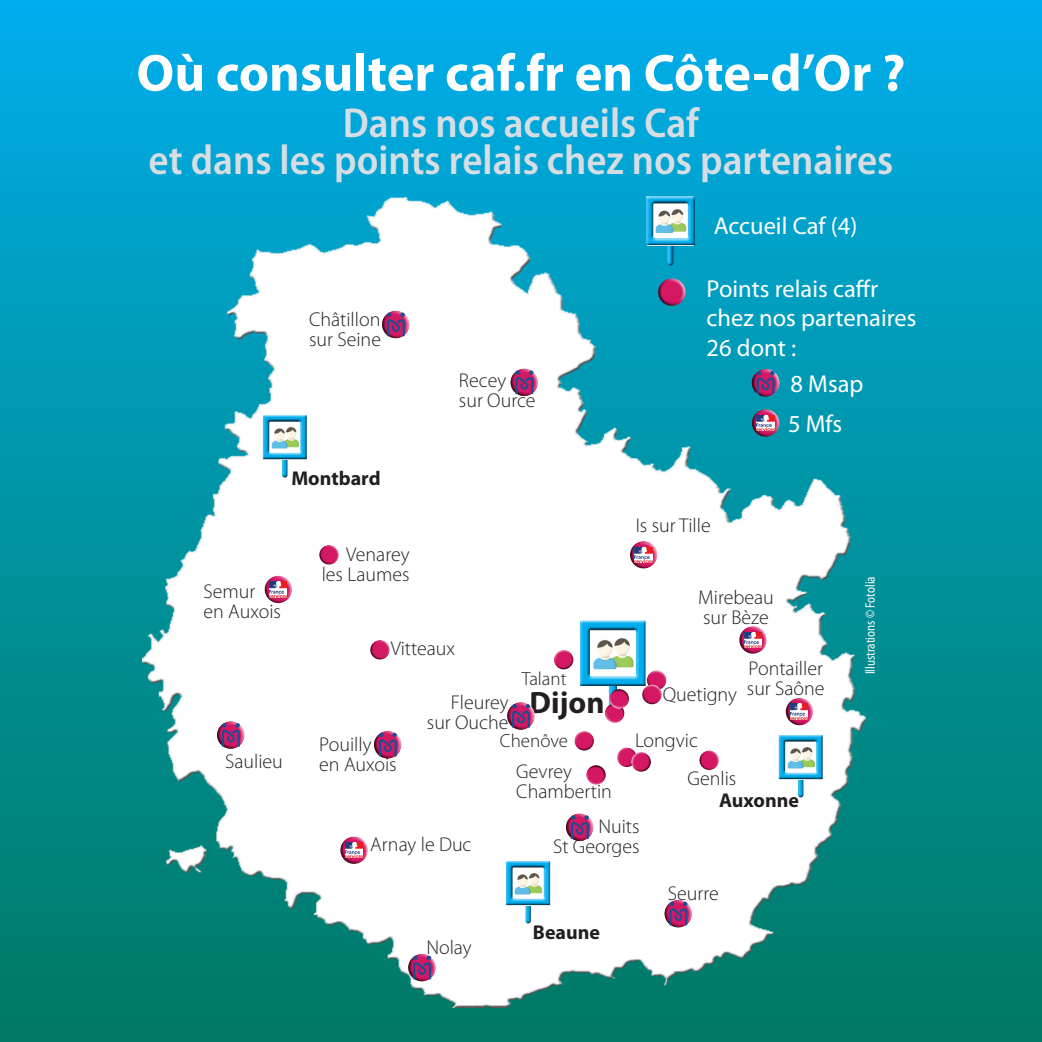
<style>
.page{position:relative;width:1042px;height:1042px;background:#fff}
.page>*{position:absolute;margin:0;border:0;box-sizing:border-box;transform-origin:0 0}
.t1{font:700 52.5px "Myriad Pro";color:#fff}
.t2{font:600 semi-condensed 42px/36.8px "Myriad Pro";color:#d8dde3;text-align:center}
.Localités{font:700 30.97px "Myriad Pro";color:#231f20}
.t3{font:24.5px/29.4px "Myriad Pro";color:#fff}
.Localités-2{font:300 19.95px/19.9px "Myriad Pro";color:#231f20}
.Localités-3{font:700 19.95px "Myriad Pro";color:#231f20}
.Localités-4{font:300 18.9px "Myriad Pro";color:#231f20}
.t4{font:semi-condensed 13.83px "Myriad Pro";color:#fff;scale:.87 1}
</style>
<div class="page">
<div style="left:0;top:0;width:1042px;height:1041px;background:linear-gradient(to bottom,#00ade8,#007961)"></div>
<div style="left:141px;top:198px;width:727px;height:809px;background:#231f20;opacity:.75"></div>
<div style="left:646px;top:668px;width:22px;height:17px;background:#fff;opacity:.75"></div>
<div style="left:646px;top:673px;width:22px;height:18px;background:#231f20;opacity:.75"></div>
<div style="left:641px;top:682px;width:23px;height:18px;background:#fff;opacity:.75"></div>
<div style="left:641px;top:688px;width:23px;height:18px;background:#231f20;opacity:.75"></div>
<div style="left:552px;top:647px;width:23px;height:18px;background:#fff;opacity:.75"></div>
<div style="left:552px;top:653px;width:23px;height:18px;background:#231f20;opacity:.75"></div>
<div style="left:375px;top:638px;width:17px;height:23px;background:#fff;opacity:.75"></div>
<div style="left:369px;top:638px;width:18px;height:23px;background:#231f20;opacity:.75"></div>
<div style="left:324px;top:543px;width:17px;height:23px;background:#fff;opacity:.75"></div>
<div style="left:318px;top:543px;width:18px;height:23px;background:#231f20;opacity:.75"></div>
<div style="left:584px;top:770px;width:23px;height:17px;background:#fff;opacity:.75"></div>
<div style="left:584px;top:763px;width:23px;height:19px;background:#231f20;opacity:.75"></div>
<div style="left:572px;top:728px;width:23px;height:18px;background:#fff;opacity:.75"></div>
<div style="left:572px;top:734px;width:23px;height:18px;background:#231f20;opacity:.75"></div>
<div style="left:704px;top:748px;width:17px;height:23px;background:#fff;opacity:.75"></div>
<div style="left:698px;top:748px;width:18px;height:23px;background:#231f20;opacity:.75"></div>
<div style="left:279px;top:454px;width:10px;height:23px;background:#fff"></div>
<div style="left:280px;top:456px;width:9px;height:23px;background:#231f20;opacity:.75"></div>
<div style="left:260px;top:413px;width:48px;height:47px;background:#fff"></div>
<div style="left:260px;top:414px;width:48px;height:46px;background:#231f20;opacity:.75"></div>
<div style="left:522px;top:900px;width:11px;height:23px;background:#fff"></div>
<div style="left:523px;top:902px;width:10px;height:22px;background:#231f20;opacity:.75"></div>
<div style="left:503px;top:858px;width:49px;height:48px;background:#fff"></div>
<div style="left:503px;top:860px;width:49px;height:46px;background:#231f20;opacity:.75"></div>
<div style="left:614px;top:745px;width:18px;height:23px;background:#fff;opacity:.75"></div>
<div style="left:620px;top:745px;width:18px;height:23px;background:#231f20;opacity:.75"></div>
<div style="left:629px;top:750px;width:17px;height:23px;background:#fff;opacity:.75"></div>
<div style="left:634px;top:750px;width:18px;height:23px;background:#231f20;opacity:.75"></div>
<div style="left:795px;top:774px;width:10px;height:23px;background:#fff"></div>
<div style="left:796px;top:776px;width:9px;height:22px;background:#231f20;opacity:.75"></div>
<div style="left:776px;top:732px;width:48px;height:48px;background:#fff"></div>
<div style="left:776px;top:734px;width:48px;height:46px;background:#231f20;opacity:.75"></div>
<div style="left:577px;top:617px;width:70px;height:70px;background:#fff"></div>
<div style="left:577px;top:619px;width:70px;height:68px;background:#231f20;opacity:.75"></div>
<div style="left:603px;top:708px;width:22px;height:18px;background:#fff;opacity:.75"></div>
<div style="left:603px;top:702px;width:22px;height:18px;background:#231f20;opacity:.75"></div>
<div style="left:607px;top:694px;width:23px;height:17px;background:#fff;opacity:.75"></div>
<div style="left:607px;top:687px;width:23px;height:18px;background:#231f20;opacity:.75"></div>
<div style="left:792px;top:695px;width:24px;height:31px;background:#fff;opacity:.75"></div>
<div style="left:785px;top:696px;width:24px;height:30px;background:#231f20;opacity:.75"></div>
<img style="left:790px;top:704px;width:18px;height:15px">
<div style="left:636px;top:538px;width:25px;height:31px;background:#fff;opacity:.75"></div>
<div style="left:629px;top:539px;width:25px;height:30px;background:#231f20;opacity:.75"></div>
<img style="left:635px;top:547px;width:17px;height:15px">
<div style="left:745px;top:623px;width:25px;height:32px;background:#fff;opacity:.75"></div>
<div style="left:738px;top:624px;width:25px;height:31px;background:#231f20;opacity:.75"></div>
<img style="left:744px;top:632px;width:17px;height:15px">
<div style="left:346px;top:833px;width:25px;height:32px;background:#fff;opacity:.75"></div>
<div style="left:339px;top:834px;width:25px;height:31px;background:#231f20;opacity:.75"></div>
<img style="left:345px;top:842px;width:17px;height:16px">
<div style="left:271px;top:573px;width:24px;height:31px;background:#fff;opacity:.75"></div>
<div style="left:264px;top:574px;width:24px;height:30px;background:#231f20;opacity:.75"></div>
<img style="left:269px;top:582px;width:18px;height:15px">
<div style="left:517px;top:365px;width:24px;height:32px;background:#fff;opacity:.75"></div>
<div style="left:510px;top:367px;width:24px;height:30px;background:#231f20;opacity:.75"></div>
<svg style="left:513px;top:370px;width:22px;height:24px"></svg>
<div style="left:388px;top:308px;width:25px;height:31px;background:#fff;opacity:.75"></div>
<div style="left:381px;top:309px;width:25px;height:30px;background:#231f20;opacity:.75"></div>
<svg style="left:385px;top:312px;width:22px;height:24px"></svg>
<div style="left:671px;top:897px;width:24px;height:31px;background:#fff;opacity:.75"></div>
<div style="left:664px;top:898px;width:24px;height:30px;background:#231f20;opacity:.75"></div>
<svg style="left:667px;top:901px;width:22px;height:24px"></svg>
<div style="left:513px;top:699px;width:25px;height:32px;background:#fff;opacity:.75"></div>
<div style="left:506px;top:700px;width:25px;height:31px;background:#231f20;opacity:.75"></div>
<svg style="left:510px;top:704px;width:22px;height:24px"></svg>
<div style="left:380px;top:728px;width:25px;height:31px;background:#fff;opacity:.75"></div>
<div style="left:373px;top:729px;width:25px;height:30px;background:#231f20;opacity:.75"></div>
<svg style="left:377px;top:733px;width:22px;height:23px"></svg>
<div style="left:223px;top:718px;width:25px;height:32px;background:#fff;opacity:.75"></div>
<div style="left:216px;top:719px;width:25px;height:31px;background:#231f20;opacity:.75"></div>
<svg style="left:220px;top:723px;width:22px;height:24px"></svg>
<div style="left:414px;top:951px;width:25px;height:31px;background:#fff;opacity:.75"></div>
<div style="left:407px;top:952px;width:25px;height:30px;background:#231f20;opacity:.75"></div>
<svg style="left:411px;top:955px;width:22px;height:24px"></svg>
<div style="left:572px;top:810px;width:25px;height:32px;background:#fff;opacity:.75"></div>
<div style="left:565px;top:812px;width:25px;height:30px;background:#231f20;opacity:.75"></div>
<svg style="left:569px;top:815px;width:21px;height:24px"></svg>
<div style="left:665px;top:241px;width:9px;height:25px;background:#231f20;opacity:.75"></div>
<div style="left:643px;top:195px;width:53px;height:51px;background:#231f20;opacity:.75"></div>
<div style="left:758px;top:366px;width:24px;height:31px;background:#fff;opacity:.75"></div>
<div style="left:751px;top:367px;width:24px;height:30px;background:#231f20;opacity:.75"></div>
<svg style="left:755px;top:371px;width:21px;height:24px"></svg>
<div style="left:664px;top:275px;width:25px;height:32px;background:#fff;opacity:.75"></div>
<div style="left:657px;top:277px;width:25px;height:30px;background:#231f20;opacity:.75"></div>
<div style="left:758px;top:406px;width:24px;height:32px;background:#fff;opacity:.75"></div>
<div style="left:751px;top:407px;width:24px;height:31px;background:#231f20;opacity:.75"></div>
<img style="left:756px;top:415px;width:18px;height:16px">
<p class="t1" style="left:137px;top:39px;width:770px">Où consulter caf.fr en Côte-d’Or ?</p>
<p class="t2" style="left:149px;top:104px;width:746px">Dans nos accueils Caf<br>et dans les points relais chez nos partenaires</p>
<p class="Localités-2" style="left:309px;top:309px;width:73px">Châtillon sur Seine</p>
<p class="Localités-2" style="left:459px;top:370px;width:78px">Recey<br>sur Ource</p>
<p class="Localités-3" style="left:291px;top:465px;width:91px">Montbard</p>
<p class="Localités-2" style="left:204px;top:581px;width:79px">Semur<br>en Auxois</p>
<p class="Localités-2" style="left:322px;top:544px;width:89px;text-align:right">Venarey les Laumes</p>
<p class="Localités-2" style="left:391px;top:638px;width:66px">Vitteaux</p>
<p class="Localités-2" style="left:451px;top:692px;width:59px">Fleurey</p>
<p class="Localités-2" style="left:427px;top:712px;width:83px">sur Ouche</p>
<p class="Localités-4" style="left:522px;top:667px;width:46px">Talant</p>
<p class="Localités" style="left:529px;top:682px;width:77px">Dijon</p>
<p class="Localités-2" style="left:319px;top:734px;width:54px">Pouilly</p>
<p class="Localités-2" style="left:225px;top:751px;width:59px">Saulieu</p>
<p class="Localités-2" style="left:319px;top:754px;width:79px">en Auxois</p>
<p class="Localités-4" style="left:500px;top:729px;width:70px">Chenôve</p>
<p class="Localités-2" style="left:516px;top:761px;width:57px">Gevrey</p>
<p class="Localités-2" style="left:516px;top:781px;width:97px">Chambertin</p>
<p class="t3" style="left:714px;top:211px;width:145px">Accueil Caf (4)</p>
<p class="t3" style="left:706px;top:273px;width:211px">Points relais caffr chez nos partenaires<br>26 dont :</p>
<p class="Localités-2" style="left:636px;top:515px;width:77px">Is sur Tille</p>
<p class="t3" style="left:790px;top:369px;width:74px">8 Msap</p>
<p class="t3" style="left:788px;top:409px;width:56px">5 Mfs</p>
<p class="Localités-2" style="left:698px;top:587px;width:77px">Mirebeau sur Bèze</p>
<p class="Localités-2" style="left:663px;top:684px;width:76px">Quetigny</p>
<p class="Localités-2" style="left:635px;top:730px;width:64px">Longvic</p>
<p class="Localités-2" style="left:687px;top:768px;width:50px">Genlis</p>
<p class="Localités-2" style="left:747px;top:658px;width:79px">Pontailler sur Saône</p>
<p class="Localités-3" style="left:719px;top:787px;width:81px">Auxonne</p>
<p class="t4" style="left:861px;top:674px;width:114px;rotate:-90deg">Illustrations © Fotolia</p>
<p class="Localités-2" style="left:370px;top:834px;width:103px">Arnay le Duc</p>
<p class="Localités-2" style="left:426px;top:937px;width:47px">Nolay</p>
<p class="Localités-2" style="left:553px;top:816px;width:88px;text-align:right">Nuits<br>St Georges</p>
<p class="Localités-3" style="left:533px;top:919px;width:69px">Beaune</p>
<p class="Localités-2" style="left:668px;top:883px;width:53px">Seurre</p>
</div>
